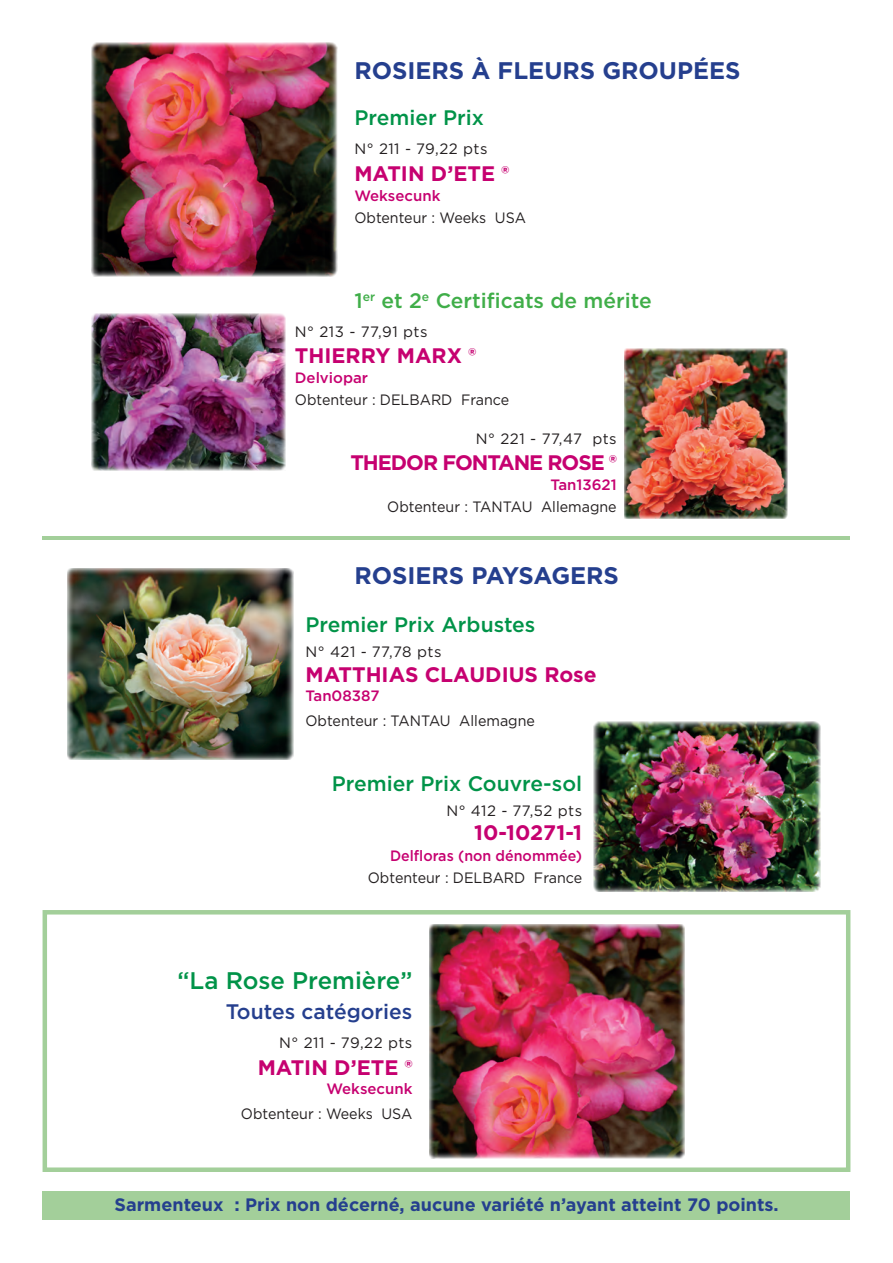
<style>
.page{position:relative;width:893px;height:1263px;background:#fff}
.page>*{position:absolute;margin:0;border:0;box-sizing:border-box;transform-origin:0 0}
.t1{font:700 24px "Gotham";color:#253f8e}
.t2{font:500 24px "Gotham";color:#009348}
.t3{font:700 21px "Gotham";color:#c60170}
.t4{font:500 21px "Gotham";color:#009348}
.t5{font:500 21px "Gotham";color:#40ae49}
.t6{font:700 21px "Gotham";letter-spacing:-.05em;color:#c60170}
.t7{font:500 21px "Gotham";color:#253f8e}
.t8{font:700 18px "Gotham";color:#253f8e}
.t9{font:15px "Gotham";color:#231f20;scale:.95 1}
.t10{font:15px "Gotham";letter-spacing:.03em;color:#231f20}
.t11{font:500 15px "Gotham";color:#c60170}
.t12{font:500 15px "Gotham";color:#c60170;scale:.95 1}
</style>
<div class="page">
<div style="left:43px;top:910px;width:807px;height:262px;border:4px solid #a3cf9a"></div>
<img style="left:92px;top:43px;width:245px;height:233px">
<img style="left:67px;top:568px;width:226px;height:192px">
<img style="left:594px;top:722px;width:226px;height:169px">
<img style="left:92px;top:314px;width:194px;height:156px">
<img style="left:624px;top:349px;width:163px;height:169px">
<hr style="left:43px;top:536px;width:807px;height:4px;background:#a3cf9a">
<div style="left:43px;top:1191px;width:807px;height:29px;background:#a3cf9a"></div>
<img style="left:429px;top:924px;width:255px;height:234px">
<h1 class="t1" style="left:354px;top:54px;width:388px">ROSIERS À FLEURS GROUPÉES</h1>
<h2 class="t4" style="left:354px;top:104px;width:131px">Premier Prix</h2>
<p class="t10" style="left:354px;top:139px;width:135px">N° 211 - 79,22 pts</p>
<h2 class="t3" style="left:354px;top:160px;width:156px">MATIN D’ETE ®</h2>
<p class="t11" style="left:354px;top:185px;width:88px">Weksecunk</p>
<p class="t9" style="left:354px;top:208px;width:182px">Obtenteur : Weeks USA</p>
<h2 class="t5" style="left:354px;top:287px;width:299px">1<sup>er</sup> et 2<sup>e</sup> Certificats de mérite</h2>
<p class="t10" style="left:295px;top:322px;width:134px">N° 213 - 77,91 pts</p>
<h2 class="t3" style="left:295px;top:342px;width:183px">THIERRY MARX ®</h2>
<p class="t11" style="left:295px;top:368px;width:75px">Delviopar</p>
<p class="t9" style="left:295px;top:390px;width:227px">Obtenteur : DELBARD France</p>
<p class="t10" style="left:476px;top:429px;width:142px">N° 221 - 77,47 pts</p>
<h2 class="t6" style="left:350px;top:449px;width:268px">THEDOR FONTANE ROSE ®</h2>
<p class="t11" style="left:550px;top:475px;width:68px">Tan13621</p>
<p class="t9" style="left:387px;top:497px;width:243px">Obtenteur : TANTAU Allemagne</p>
<h1 class="t1" style="left:354px;top:559px;width:266px">ROSIERS PAYSAGERS</h1>
<h2 class="t4" style="left:306px;top:611px;width:231px">Premier Prix Arbustes</h2>
<p class="t10" style="left:306px;top:642px;width:137px">N° 421 - 77,78 pts</p>
<h2 class="t3" style="left:306px;top:660px;width:293px">MATTHIAS CLAUDIUS Rose</h2>
<p class="t11" style="left:306px;top:686px;width:76px">Tan08387</p>
<p class="t9" style="left:306px;top:711px;width:243px">Obtenteur : TANTAU Allemagne</p>
<h2 class="t4" style="left:332px;top:770px;width:252px">Premier Prix Couvre-sol</h2>
<p class="t10" style="left:446px;top:801px;width:137px">N° 412 - 77,52 pts</p>
<h2 class="t3" style="left:474px;top:818px;width:109px">10-10271-1</h2>
<p class="t12" style="left:390px;top:845px;width:204px">Delfloras (non dénommée)</p>
<p class="t9" style="left:368px;top:868px;width:227px">Obtenteur : DELBARD France</p>
<h1 class="t2" style="left:178px;top:965px;width:236px">“La Rose Première”</h1>
<h2 class="t7" style="left:226px;top:998px;width:188px">Toutes catégories</h2>
<p class="t10" style="left:279px;top:1033px;width:135px">N° 211 - 79,22 pts</p>
<h2 class="t3" style="left:258px;top:1053px;width:156px">MATIN D’ETE ®</h2>
<p class="t11" style="left:326px;top:1079px;width:88px">Weksecunk</p>
<p class="t9" style="left:241px;top:1104px;width:182px">Obtenteur : Weeks USA</p>
<p class="t8" style="left:115px;top:1192px;width:666px">Sarmenteux : Prix non décerné, aucune variété n’ayant atteint 70 points.</p>
</div>
